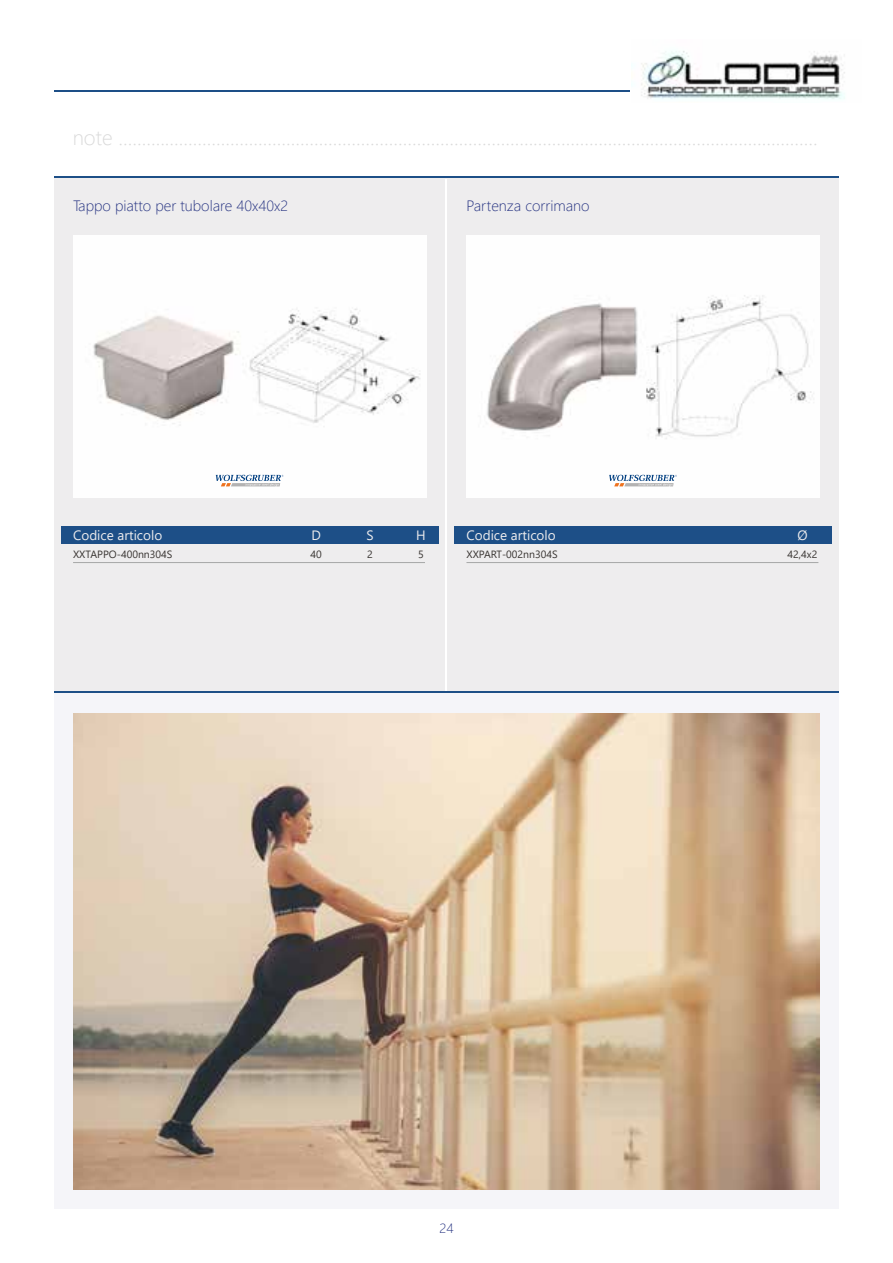
<style>
.page{position:relative;width:893px;height:1263px;background:#fff}
.page>*{position:absolute;margin:0;border:0;box-sizing:border-box;transform-origin:0 0}
.t1{font:300 21px "Segoe UI";color:#dadada}
.t2{font:300 15px "Segoe UI";color:#283583}
.t3{font:13.5px "Segoe UI";color:#eeedee}
.t4{font:300 13.5px "Segoe UI";color:#283583}
.t5{font:10.5px "Segoe UI";color:#383431}
</style>
<div class="page">
<img style="left:631px;top:51px;width:214px;height:49px">
<hr style="left:54px;top:91px;width:576px;height:1px;background:#1d4f87">
<div style="left:54px;top:692px;width:785px;height:517px;background:#f5f5f9"></div>
<div style="left:54px;top:177px;width:785px;height:515px;background:#eeedee"></div>
<hr style="left:54px;top:177px;width:785px;height:1px;background:#1d4f87">
<hr style="left:54px;top:691px;width:785px;height:1px;background:#1d4f87">
<hr style="left:446px;top:179px;width:1px;height:511px;background:#fff">
<div style="left:455px;top:526px;width:377px;height:18px;background:#1d4f87"></div>
<div style="left:61px;top:526px;width:377px;height:18px;background:#1d4f87"></div>
<img style="left:73px;top:235px;width:353px;height:262px">
<hr style="left:73px;top:562px;width:352px;height:1px;background:#a6a7a7">
<img style="left:466px;top:235px;width:353px;height:262px">
<hr style="left:466px;top:562px;width:352px;height:1px;background:#a6a7a7">
<svg style="left:216px;top:475px;width:67px;height:11px"></svg>
<svg style="left:609px;top:475px;width:68px;height:11px"></svg>
<img style="left:73px;top:713px;width:746px;height:476px">
<p class="t1" style="left:73px;top:118px;width:746px">note ......................................................................................................................................................</p>
<p class="t2" style="left:73px;top:191px;width:217px">Tappo piatto per tubolare 40x40x2</p>
<p class="t2" style="left:466px;top:191px;width:125px">Partenza corrimano</p>
<p class="t3" style="left:73px;top:522px;width:91px">Codice articolo</p>
<p class="t3" style="left:311px;top:522px;width:11px">D</p>
<p class="t3" style="left:366px;top:522px;width:9px">S</p>
<p class="t3" style="left:416px;top:522px;width:11px">H</p>
<p class="t5" style="left:73px;top:544px;width:101px">XXTAPPO-400nn304S</p>
<p class="t5" style="left:310px;top:544px;width:13px">40</p>
<p class="t5" style="left:367px;top:544px;width:7px">2</p>
<p class="t5" style="left:418px;top:544px;width:7px">5</p>
<p class="t3" style="left:466px;top:522px;width:91px">Codice articolo</p>
<p class="t3" style="left:797px;top:522px;width:12px">Ø</p>
<p class="t5" style="left:466px;top:544px;width:93px">XXPART-002nn304S</p>
<p class="t5" style="left:788px;top:544px;width:31px">42,4x2</p>
<p class="t4" style="left:439px;top:1215px;width:16px">24</p>
</div>
